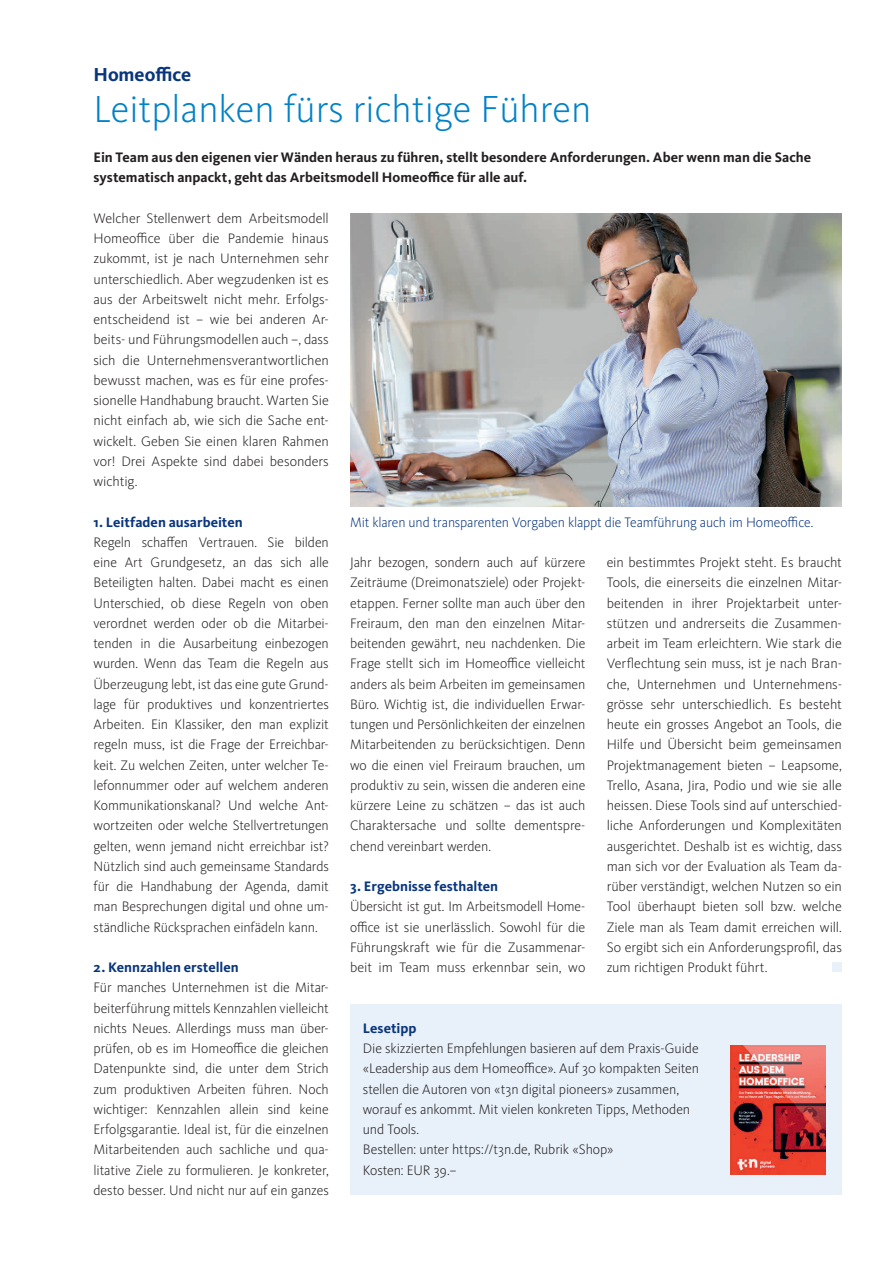
<style>
.page{position:relative;width:893px;height:1263px;background:#fff}
.page>*{position:absolute;margin:0;border:0;box-sizing:border-box;transform-origin:0 0}
.t1{font:300 39px "Kievit OT";color:#0081c8}
.t2{font:700 19.5px "Kievit OT";letter-spacing:-.005em;color:#08357c}
.t3{font:300 14.25px/20.2px "Kievit OT";letter-spacing:-.01em;color:#231f20;text-align:justify}
.t4{font:700 14.25px/20.2px "Kievit OT";color:#231f20}
.t5{font:700 14.25px "Kievit OT";color:#08357c}
.t6{font:300 14.25px "Kievit OT";letter-spacing:-.01em;color:#08357c}
</style>
<div class="page">
<img style="left:350px;top:214px;width:492px;height:292px">
<div style="left:832px;top:962px;width:10px;height:10px;background:#e8f0f9"></div>
<div style="left:350px;top:1004px;width:492px;height:191px;background:#e8f0f9"></div>
<img style="left:730px;top:1045px;width:95px;height:129px">
<h2 class="t2" style="left:94px;top:63px;width:99px">Homeoffice</h2>
<h1 class="t1" style="left:94px;top:85px;width:499px">Leitplanken fürs richtige Führen</h1>
<p class="t4" style="left:94px;top:147px;width:719px">Ein Team aus den eigenen vier Wänden heraus zu führen, stellt besondere Anforderungen. Aber wenn man die Sache systematisch anpackt, geht das Arbeitsmodell Homeoffice für alle auf.</p>
<p class="t3" style="left:94px;top:208px;width:237px">Welcher Stellenwert dem Arbeitsmodell Homeoffice über die Pandemie hinaus zukommt, ist je nach Unternehmen sehr unterschiedlich. Aber wegzudenken ist es aus der Arbeitswelt nicht mehr. Erfolgs&shy;entscheidend ist – wie bei anderen Ar&shy;beits- und Führungsmodellen auch –, dass sich die Unternehmensverantwortlichen bewusst machen, was es für eine profes&shy;sionelle Handhabung braucht. Warten Sie nicht einfach ab, wie sich die Sache ent&shy;wickelt. Geben Sie einen klaren Rahmen vor! Drei Aspekte sind dabei besonders wichtig.</p>
<p class="t5" style="left:94px;top:513px;width:151px">1. Leitfaden ausarbeiten</p>
<p class="t3" style="left:94px;top:532px;width:237px">Regeln schaffen Vertrauen. Sie bilden eine Art Grundgesetz, an das sich alle Beteiligten halten. Dabei macht es einen Unterschied, ob diese Regeln von oben verordnet werden oder ob die Mitarbei&shy;tenden in die Ausarbeitung einbezogen wurden. Wenn das Team die Regeln aus Überzeugung lebt, ist das eine gute Grund&shy;lage für produktives und konzentriertes Arbeiten. Ein Klassiker, den man explizit regeln muss, ist die Frage der Erreichbar&shy;keit. Zu welchen Zeiten, unter welcher Te&shy;lefonnummer oder auf welchem anderen Kommunikationskanal? Und welche Ant&shy;wortzeiten oder welche Stellvertretungen gelten, wenn jemand nicht erreichbar ist?<br>Nützlich sind auch gemeinsame Standards für die Handhabung der Agenda, damit man Besprechungen digital und ohne um&shy;ständliche Rücksprachen einfädeln kann.</p>
<p class="t5" style="left:94px;top:959px;width:147px">2. Kennzahlen erstellen</p>
<p class="t3" style="left:94px;top:977px;width:237px">Für manches Unternehmen ist die Mitar&shy;beiterführung mittels Kennzahlen vielleicht nichts Neues. Allerdings muss man über&shy;prüfen, ob es im Homeoffice die gleichen Datenpunkte sind, die unter dem Strich zum produktiven Arbeiten führen. Noch wichtiger: Kennzahlen allein sind keine Erfolgsgarantie. Ideal ist, für die einzelnen Mitarbeitenden auch sachliche und qua&shy;litative Ziele zu formulieren. Je konkreter, desto besser. Und nicht nur auf ein ganzes</p>
<p class="t6" style="left:350px;top:513px;width:465px">Mit klaren und transparenten Vorgaben klappt die Teamführung auch im Homeoffice.</p>
<p class="t3" style="left:350px;top:552px;width:237px">Jahr bezogen, sondern auch auf kürzere Zeiträume (Dreimonatsziele) oder Projekt&shy;etappen. Ferner sollte man auch über den Freiraum, den man den einzelnen Mitar&shy;beitenden gewährt, neu nachdenken. Die Frage stellt sich im Homeoffice vielleicht anders als beim Arbeiten im gemeinsamen Büro. Wichtig ist, die individuellen Erwar&shy;tungen und Persönlichkeiten der einzelnen Mitarbeitenden zu berücksichtigen. Denn wo die einen viel Freiraum brauchen, um produktiv zu sein, wissen die anderen eine kürzere Leine zu schätzen – das ist auch Charaktersache und sollte dementspre&shy;chend vereinbart werden.</p>
<p class="t5" style="left:350px;top:878px;width:150px">3. Ergebnisse festhalten</p>
<p class="t3" style="left:350px;top:896px;width:237px">Übersicht ist gut. Im Arbeitsmodell Home&shy;office ist sie unerlässlich. Sowohl für die Führungskraft wie für die Zusammenar&shy;beit im Team muss erkennbar sein, wo</p>
<p class="t3" style="left:607px;top:552px;width:237px">ein bestimmtes Projekt steht. Es braucht Tools, die einerseits die einzelnen Mitar&shy;beitenden in ihrer Projektarbeit unter&shy;stützen und andrerseits die Zusammen&shy;arbeit im Team erleichtern. Wie stark die Verflechtung sein muss, ist je nach Bran&shy;che, Unternehmen und Unternehmens&shy;grösse sehr unterschiedlich. Es besteht heute ein grosses Angebot an Tools, die Hilfe und Übersicht beim gemeinsamen Projektmanagement bieten – Leapsome, Trello, Asana, Jira, Podio und wie sie alle heissen. Diese Tools sind auf unterschied&shy;liche Anforderungen und Komplexitäten ausgerichtet. Deshalb ist es wichtig, dass man sich vor der Evaluation als Team da&shy;rüber verständigt, welchen Nutzen so ein Tool überhaupt bieten soll bzw. welche Ziele man als Team damit erreichen will.<br>So ergibt sich ein Anforderungsprofil, das zum richtigen Produkt führt.</p>
<p class="t5" style="left:363px;top:1019px;width:55px">Lesetipp</p>
<p class="t3" style="left:363px;top:1038px;width:338px;text-align:left">Die skizzierten Empfehlungen basieren auf dem Praxis-Guide «Leadership aus dem Homeoffice». Auf 30 kompakten Seiten stellen die Autoren von «t3n digital pioneers» zusammen, worauf es ankommt. Mit vielen konkreten Tipps, Methoden und Tools.<br>Bestellen: unter https://t3n.de, Rubrik «Shop»<br>Kosten: EUR 39.–</p>
</div>
